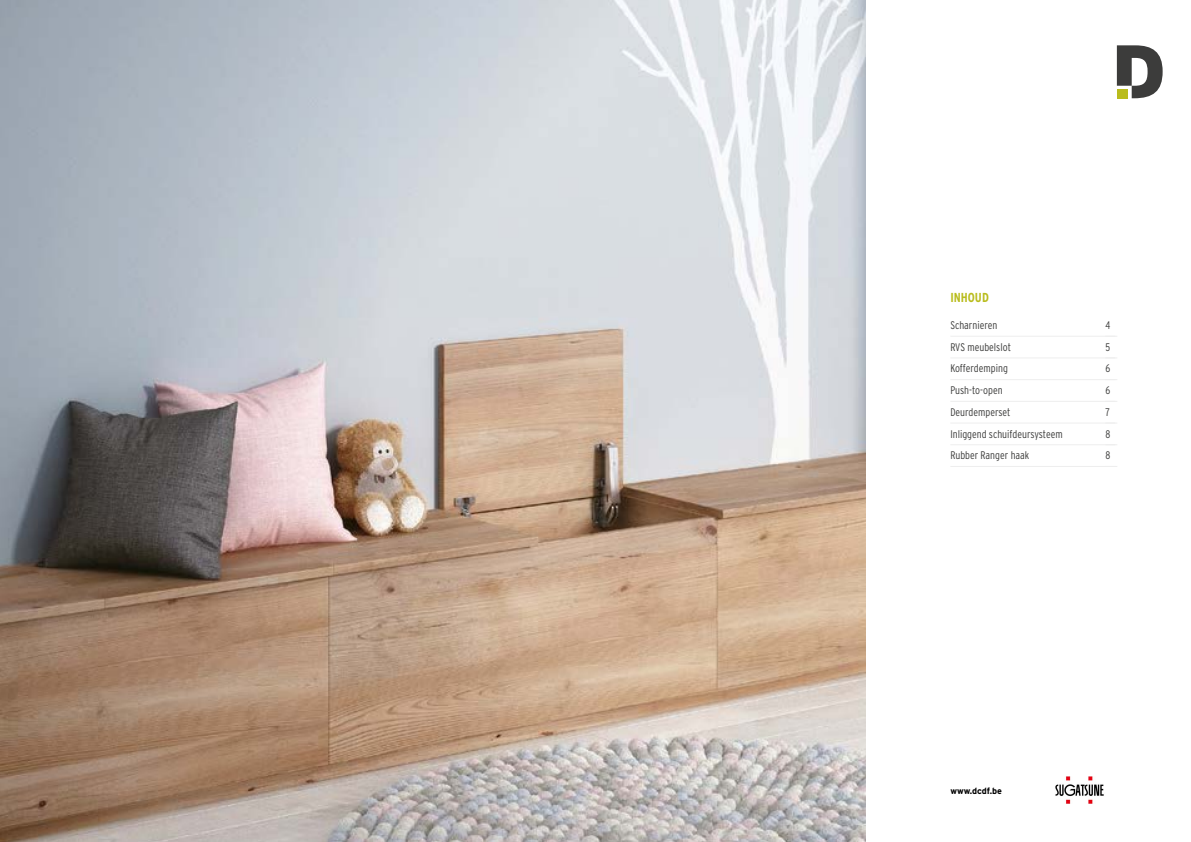
<style>
.page{position:relative;width:1191px;height:842px;background:#fff}
.page>*{position:absolute;margin:0;border:0;box-sizing:border-box;transform-origin:0 0}
.t1{font:700 13px "Interstate Condensed";color:#b9bc1d}
.t2{font:300 11px/21.7px "Interstate Condensed";color:#3c3c3b}
.t3{font:700 9px "Interstate";color:#000}
</style>
<div class="page">
<svg style="left:1116px;top:45px;width:46px;height:53px"></svg>
<hr style="left:950px;top:336px;width:167px;height:1px;background:#eee">
<hr style="left:950px;top:358px;width:167px;height:1px;background:#eee">
<hr style="left:950px;top:379px;width:167px;height:1px;background:#eee">
<hr style="left:950px;top:401px;width:167px;height:1px;background:#eee">
<hr style="left:950px;top:423px;width:167px;height:1px;background:#eee">
<hr style="left:950px;top:445px;width:167px;height:1px;background:#eee">
<hr style="left:950px;top:466px;width:167px;height:1px;background:#eee">
<img style="left:1055px;top:776px;width:49px;height:28px">
<img style="left:0;top:0;width:865px;height:842px">
<p class="t1" style="left:950px;top:290px;width:40px">INHOUD</p>
<p class="t2" style="left:950px;top:314px;width:114px">Scharnieren<br>RVS meubelslot<br>Kofferdemping<br>Push-to-open<br>Deurdemperset<br>Inliggend schuifdeursysteem<br>Rubber Ranger haak</p>
<p class="t2" style="left:1105px;top:314px;width:6px;text-align:justify">4<br>5<br>6<br>6<br>7<br>8<br>8</p>
<p class="t3" style="left:950px;top:786px;width:53px">www.dcdf.be</p>
</div>
